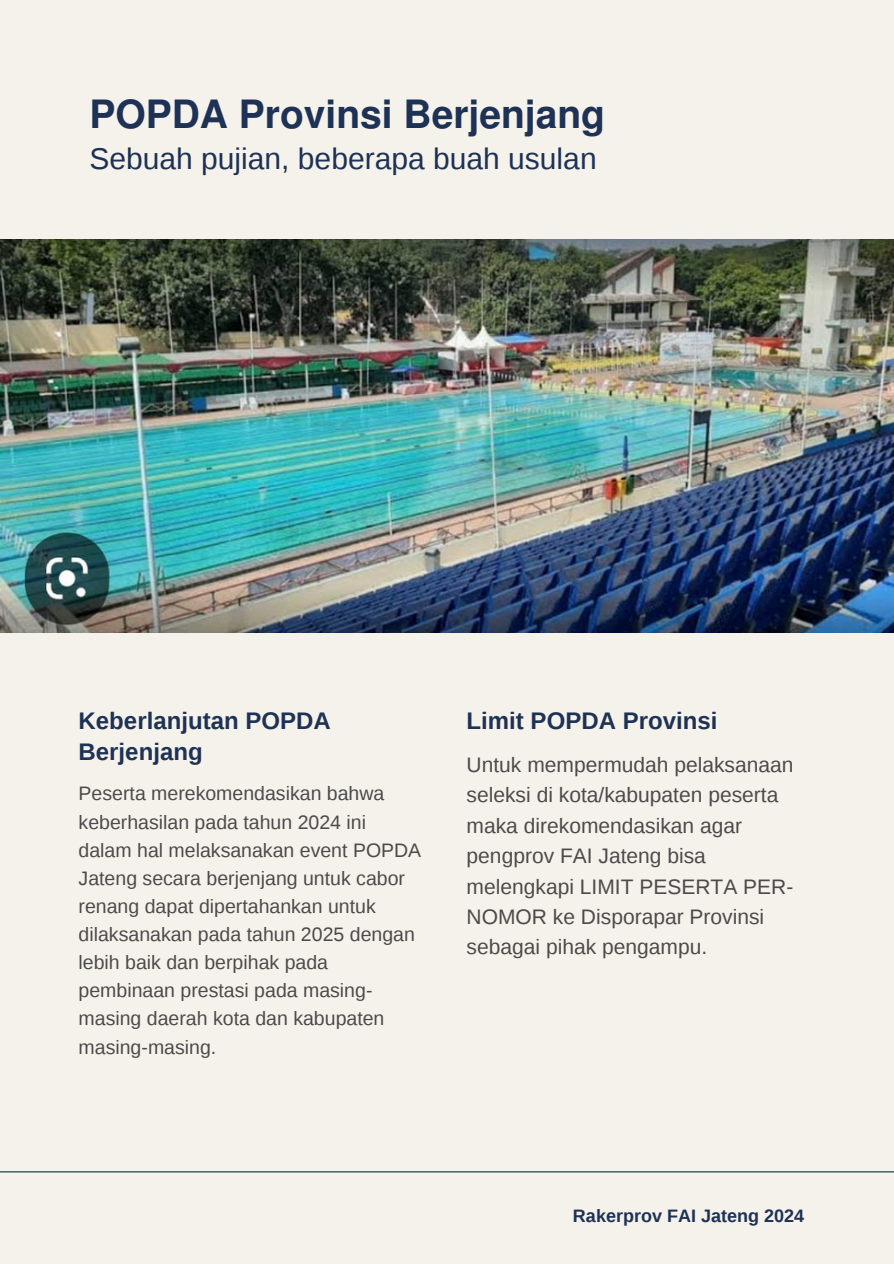
<style>
.page{position:relative;width:894px;height:1264px;background:#fff}
.page>*{position:absolute;margin:0;border:0;box-sizing:border-box;transform-origin:0 0}
.t1{font:700 39px "Ouhod";color:#1e3256}
.t2{font:30px "Liberation Sans";color:#1e3256}
.t3{font:700 24px/30.3px "Liberation Sans";color:#1e3256}
.t4{font:21px/30.3px "Liberation Sans";color:#4b4b4b}
.t5{font:19.5px/28.2px "Liberation Sans";color:#4b4b4b}
.t6{font:700 18px "Liberation Sans";color:#1e3256}
</style>
<div class="page">
<div style="left:0;top:0;width:893px;height:1263px;background:#f5f2eb"></div>
<img style="left:0;top:239px;width:893px;height:393px">
<hr style="left:0;top:1171px;width:893px;height:1px;background:#073544">
<h1 class="t1" style="left:89px;top:83px;width:517px">POPDA Provinsi Berjenjang</h1>
<h2 class="t2" style="left:89px;top:142px;width:508px">Sebuah pujian, beberapa buah usulan</h2>
<p class="t3" style="left:79px;top:705px;width:253px">Keberlanjutan POPDA<br>Berjenjang</p>
<p class="t5" style="left:79px;top:779px;width:344px">Peserta merekomendasikan bahwa keberhasilan pada tahun 2024 ini dalam hal melaksanakan event POPDA<br>Jateng secara berjenjang untuk cabor renang dapat dipertahankan untuk dilaksanakan pada tahun 2025 dengan lebih baik dan berpihak pada pembinaan prestasi pada masing&shy;masing daerah kota dan kabupaten masing-masing.</p>
<h3 class="t3" style="left:466px;top:705px;width:252px">Limit POPDA Provinsi</h3>
<p class="t4" style="left:466px;top:749px;width:328px">Untuk mempermudah pelaksanaan seleksi di kota/kabupaten peserta maka direkomendasikan agar pengprov FAI Jateng bisa melengkapi LIMIT PESERTA PER-<br>NOMOR ke Disporapar Provinsi sebagai pihak pengampu.</p>
<h3 class="t6" style="left:573px;top:1205px;width:232px">Rakerprov FAI Jateng 2024</h3>
</div>
